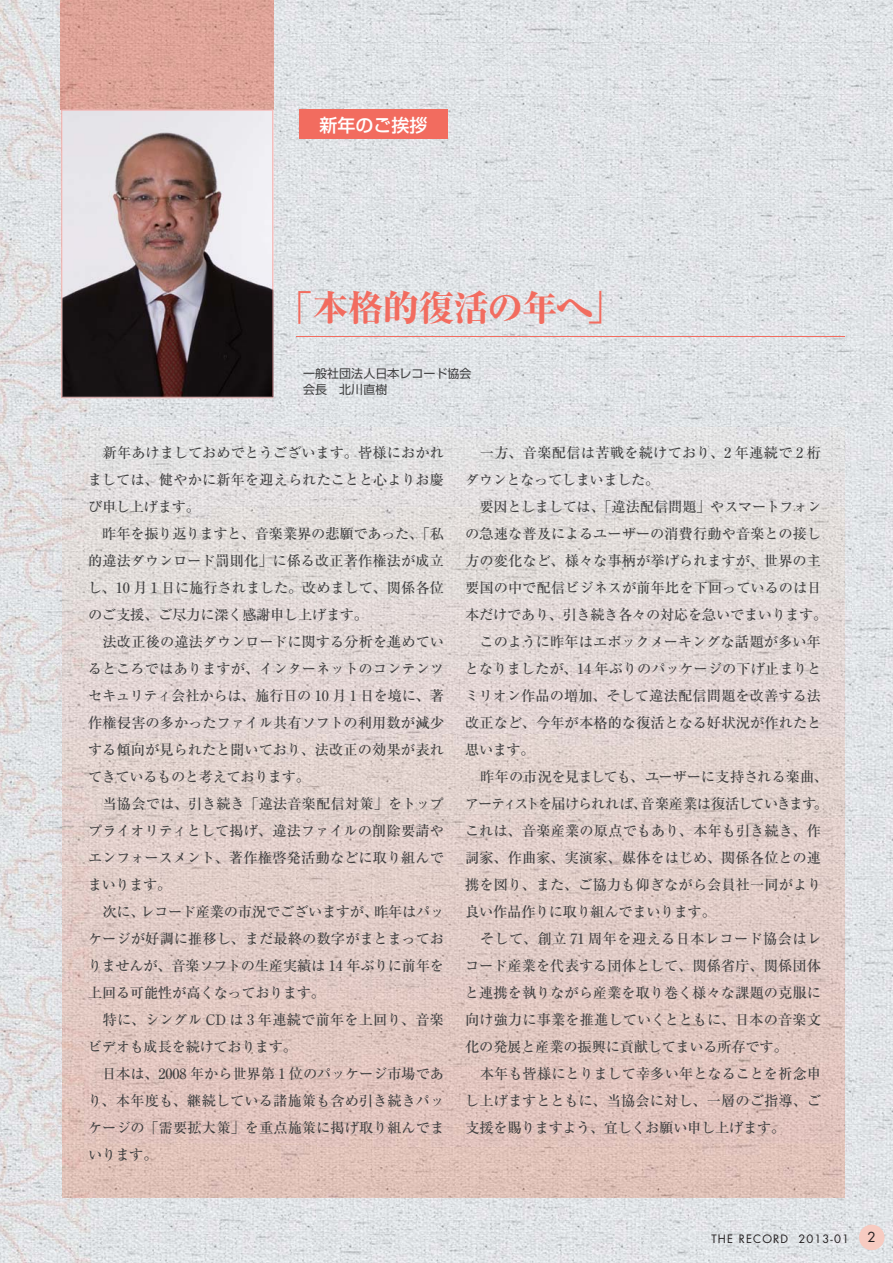
<style>
.page{position:relative;width:893px;height:1263px;background:#fff}
.page>*{position:absolute;margin:0;border:0;box-sizing:border-box;transform-origin:0 0}
.t1{font:36px "Ryumin Pr 5 Heavy 90 pv RKSJ H";letter-spacing:-.035em;color:#f26c5f}
.t2{font:18px "Shin Go Pr 6 Medium 90 pv RKSJ H";color:#fff}
.t3{font:14.25px/27px "Ryumin Pr 5 Medium 90 pv RKSJ H";letter-spacing:-.005em;color:#404041}
.t4{font:13.5px "Futura";color:#231f20}
.t5{font:12px/16.5px "Shin Go Pr 6 Regular 90 pv RKSJ H";color:#404041}
.t6{font:11.25px "Futura";letter-spacing:.1em;color:#231f20}
</style>
<div class="page">
<img style="left:316px;top:0;width:577px;height:311px">
<img style="left:316px;top:311px;width:535px;height:161px">
<img style="left:851px;top:311px;width:42px;height:952px">
<img style="left:798px;top:472px;width:53px;height:791px">
<img style="left:105px;top:1198px;width:693px;height:65px">
<img style="left:0;top:0;width:105px;height:1263px">
<img style="left:263px;top:0;width:53px;height:427px">
<img style="left:104px;top:398px;width:159px;height:29px">
<img style="left:62px;top:427px;width:783px;height:771px">
<hr style="left:297px;top:336px;width:548px;height:1px;background:#f26c5f">
<div style="left:299px;top:109px;width:149px;height:30px;background:#f26c5f"></div>
<img style="left:61px;top:0;width:213px;height:398px">
<img style="left:62px;top:110px;width:211px;height:287px">
<div style="left:859px;top:1225px;width:25px;height:25px;background:#f7cbc1;border-radius:50%"></div>
<p class="t2" style="left:319px;top:118px;width:109px">新年のご挨拶</p>
<h1 class="t1" style="left:277px;top:294px;width:348px">「本格的復活の年へ」</h1>
<p class="t5" style="left:303px;top:367px;width:169px">一般社団法人日本レコード協会会長　北川直樹</p>
<p class="t3" style="left:88px;top:441px;width:358px">　新年あけましておめでとうございます。皆様におかれましては、健やかに新年を迎えられたことと心よりお慶び申し上げます。<br>　昨年を振り返りますと、音楽業界の悲願であった、「私的違法ダウンロード罰則化」に係る改正著作権法が成立し、10 月 1 日に施行されました。改めまして、関係各位のご支援、ご尽力に深く感謝申し上げます。<br>　法改正後の違法ダウンロードに関する分析を進めているところではありますが、インターネットのコンテンツセキュリティ会社からは、施行日の 10 月 1 日を境に、著作権侵害の多かったファイル共有ソフトの利用数が減少する傾向が見られたと聞いており、法改正の効果が表れてきているものと考えております。<br>　当協会では、引き続き「違法音楽配信対策」をトッププライオリティとして掲げ、違法ファイルの削除要請やエンフォースメント、著作権啓発活動などに取り組んでまいります。<br>　次に、レコード産業の市況でございますが、昨年はパッケージが好調に推移し、まだ最終の数字がまとまっておりませんが、音楽ソフトの生産実績は 14 年ぶりに前年を上回る可能性が高くなっております。<br>　特に、シングル CD は 3 年連続で前年を上回り、音楽ビデオも成長を続けております。<br>　日本は、2008 年から世界第 1 位のパッケージ市場であり、本年度も、継続している諸施策も含め引き続きパッケージの「需要拡大策」を重点施策に掲げ取り組んでまいります。</p>
<p class="t3" style="left:465px;top:441px;width:365px">　一方、音楽配信は苦戦を続けており、2 年連続で 2 桁ダウンとなってしまいました。<br>　要因としましては、「違法配信問題」やスマートフォンの急速な普及によるユーザーの消費行動や音楽との接し方の変化など、様々な事柄が挙げられますが、世界の主要国の中で配信ビジネスが前年比を下回っているのは日本だけであり、引き続き各々の対応を急いでまいります。　このように昨年はエポックメーキングな話題が多い年となりましたが、14 年ぶりのパッケージの下げ止まりとミリオン作品の増加、そして違法配信問題を改善する法改正など、今年が本格的な復活となる好状況が作れたと思います。<br>　昨年の市況を見ましても、ユーザーに支持される楽曲、アーティストを届けられれば、音楽産業は復活していきます。これは、音楽産業の原点でもあり、本年も引き続き、作詞家、作曲家、実演家、媒体をはじめ、関係各位との連携を図り、また、ご協力も仰ぎながら会員社一同がより良い作品作りに取り組んでまいります。<br>　そして、創立 71 周年を迎える日本レコード協会はレコード産業を代表する団体として、関係省庁、関係団体と連携を執りながら産業を取り巻く様々な課題の克服に向け強力に事業を推進していくとともに、日本の音楽文化の発展と産業の振興に貢献してまいる所存です。<br>　本年も皆様にとりまして幸多い年となることを祈念申し上げますとともに、当協会に対し、一層のご指導、ご支援を賜りますよう、宜しくお願い申し上げます。</p>
<p class="t6" style="left:711px;top:1234px;width:139px">THE RECORD 2013-01</p>
<p class="t4" style="left:867px;top:1231px;width:10px">2</p>
</div>
